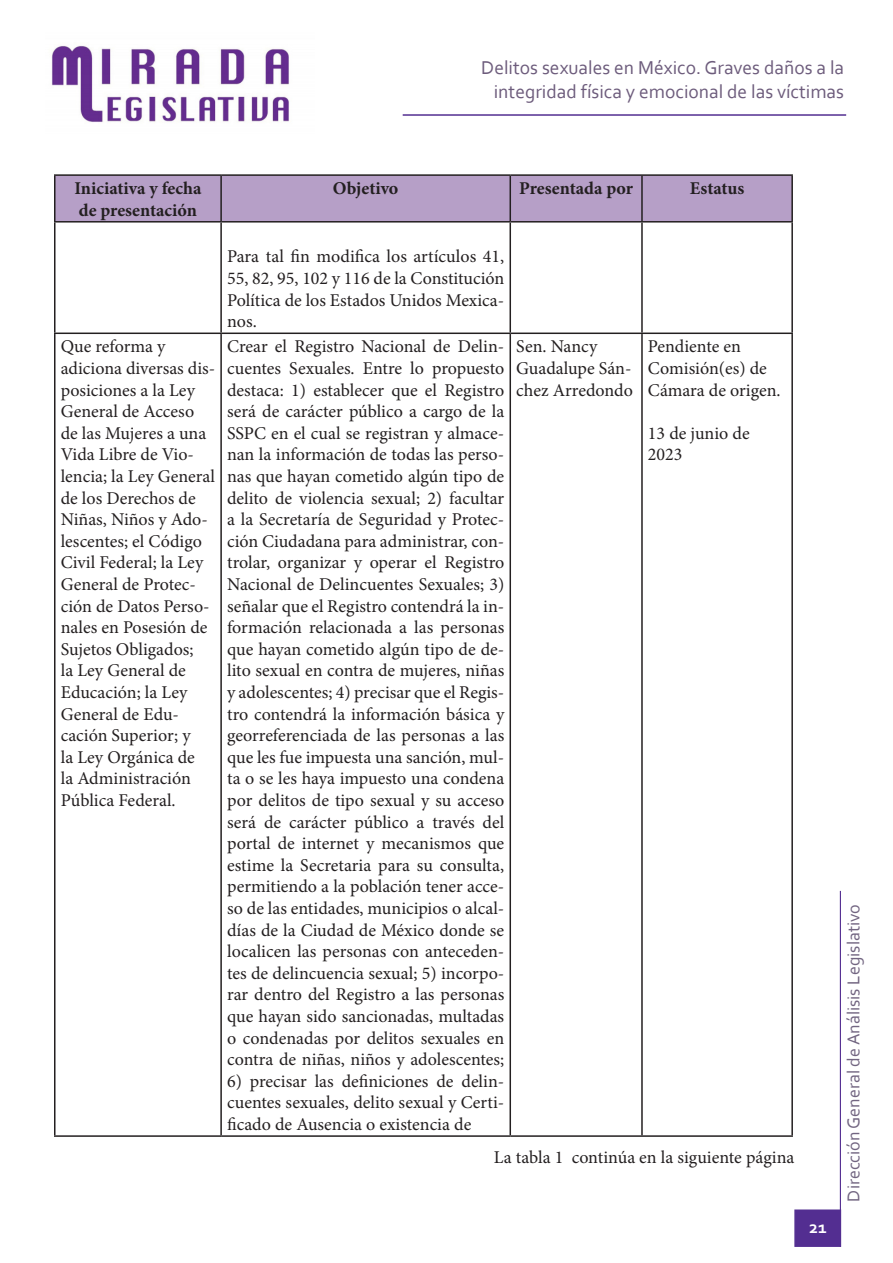
<style>
.page{position:relative;width:893px;height:1263px;background:#fff}
.page>*{position:absolute;margin:0;border:0;box-sizing:border-box;transform-origin:0 0}
.t1{font:19.5px/23.4px "Corbel";color:#6d5c7c;text-align:right}
.t2{font:18px/21.6px "Minion Pro";color:#231f20}
.t3{font:700 18px "Minion Pro";color:#231f20}
.t4{font:18px "Corbel";color:#726581}
.t5{font:700 18px "Corbel";color:#fff}
</style>
<div class="page">
<div style="left:794px;top:1209px;width:47px;height:38px;background:#532e91;border:2px solid #532e91"></div>
<hr style="left:840px;top:891px;width:1px;height:356px;background:#532e91">
<img style="left:51px;top:45px;width:238px;height:78px">
<hr style="left:403px;top:114px;width:443px;height:2px;background:#532e91">
<div style="left:56px;top:176px;width:735px;height:45px;background:#b69fc7"></div>
<hr style="left:54px;top:174px;width:167px;height:2px;background:#231f20">
<hr style="left:54px;top:176px;width:2px;height:45px;background:#231f20">
<hr style="left:221px;top:174px;width:289px;height:2px;background:#231f20">
<hr style="left:220px;top:176px;width:2px;height:45px;background:#231f20">
<hr style="left:510px;top:174px;width:132px;height:2px;background:#231f20">
<hr style="left:509px;top:176px;width:2px;height:45px;background:#231f20">
<hr style="left:642px;top:174px;width:151px;height:2px;background:#231f20">
<hr style="left:641px;top:176px;width:2px;height:45px;background:#231f20">
<hr style="left:791px;top:176px;width:2px;height:45px;background:#231f20">
<hr style="left:54px;top:221px;width:167px;height:2px;background:#231f20">
<hr style="left:54px;top:223px;width:2px;height:110px;background:#231f20">
<hr style="left:221px;top:221px;width:289px;height:2px;background:#231f20">
<hr style="left:220px;top:223px;width:2px;height:110px;background:#231f20">
<hr style="left:510px;top:221px;width:132px;height:2px;background:#231f20">
<hr style="left:509px;top:223px;width:2px;height:110px;background:#231f20">
<hr style="left:642px;top:221px;width:151px;height:2px;background:#231f20">
<hr style="left:641px;top:223px;width:2px;height:110px;background:#231f20">
<hr style="left:791px;top:223px;width:2px;height:110px;background:#231f20">
<hr style="left:54px;top:333px;width:167px;height:1px;background:#231f20">
<hr style="left:54px;top:334px;width:2px;height:801px;background:#231f20">
<hr style="left:221px;top:333px;width:289px;height:1px;background:#231f20">
<hr style="left:220px;top:334px;width:2px;height:801px;background:#231f20">
<hr style="left:510px;top:333px;width:132px;height:1px;background:#231f20">
<hr style="left:509px;top:334px;width:2px;height:801px;background:#231f20">
<hr style="left:642px;top:333px;width:151px;height:1px;background:#231f20">
<hr style="left:641px;top:334px;width:2px;height:801px;background:#231f20">
<hr style="left:791px;top:334px;width:2px;height:801px;background:#231f20">
<hr style="left:54px;top:1135px;width:167px;height:2px;background:#231f20">
<hr style="left:221px;top:1135px;width:289px;height:2px;background:#231f20">
<hr style="left:510px;top:1135px;width:132px;height:2px;background:#231f20">
<hr style="left:642px;top:1135px;width:151px;height:2px;background:#231f20">
<p class="t1" style="left:481px;top:56px;width:364px">Delitos sexuales en México. Graves daños a la integridad física y emocional de las víctimas</p>
<p class="t3" style="left:74px;top:176px;width:129px">Iniciativa y fecha</p>
<p class="t3" style="left:79px;top:197px;width:120px">de presentación</p>
<p class="t3" style="left:333px;top:176px;width:67px">Objetivo</p>
<p class="t3" style="left:519px;top:176px;width:115px">Presentada por</p>
<p class="t3" style="left:690px;top:176px;width:56px">Estatus</p>
<p class="t2" style="left:227px;top:246px;width:279px;text-align:justify">Para tal fin modifica los artículos 41, 55, 82, 95, 102 y 116 de la Constitución Política de los Estados Unidos Mexica&shy;nos.</p>
<p class="t2" style="left:61px;top:336px;width:156px">Que reforma y adiciona diversas dis&shy;posiciones a la Ley<br>General de Acceso de las Mujeres a una<br>Vida Libre de Vio&shy;lencia; la Ley General de los Derechos de<br>Niñas, Niños y Ado&shy;lescentes; el Código<br>Civil Federal; la Ley<br>General de Protec&shy;ción de Datos Perso&shy;nales en Posesión de<br>Sujetos Obligados;<br>la Ley General de<br>Educación; la Ley<br>General de Edu&shy;cación Superior; y<br>la Ley Orgánica de<br>la Administración<br>Pública Federal.</p>
<p class="t2" style="left:227px;top:336px;width:279px;text-align:justify">Crear el Registro Nacional de Delin&shy;cuentes Sexuales. Entre lo propuesto destaca: 1) establecer que el Registro será de carácter público a cargo de la SSPC en el cual se registran y almace&shy;nan la información de todas las perso&shy;nas que hayan cometido algún tipo de delito de violencia sexual; 2) facultar a la Secretaría de Seguridad y Protec&shy;ción Ciudadana para administrar, con&shy;trolar, organizar y operar el Registro Nacional de Delincuentes Sexuales; 3) señalar que el Registro contendrá la in&shy;formación relacionada a las personas que hayan cometido algún tipo de de&shy;lito sexual en contra de mujeres, niñas y adolescentes; 4) precisar que el Regis&shy;tro contendrá la información básica y georreferenciada de las personas a las que les fue impuesta una sanción, mul&shy;ta o se les haya impuesto una condena por delitos de tipo sexual y su acceso será de carácter público a través del portal de internet y mecanismos que estime la Secretaria para su consulta, permitiendo a la población tener acce&shy;so de las entidades, municipios o alcal&shy;días de la Ciudad de México donde se localicen las personas con anteceden&shy;tes de delincuencia sexual; 5) incorpo&shy;rar dentro del Registro a las personas que hayan sido sancionadas, multadas o condenadas por delitos sexuales en contra de niñas, niños y adolescentes;</p>
<p class="t2" style="left:227px;top:1070px;width:279px;text-align:justify">6) precisar las definiciones de delin&shy;cuentes sexuales, delito sexual y Certi&shy;ficado de Ausencia o existencia de</p>
<p class="t2" style="left:516px;top:336px;width:118px">Sen. Nancy<br>Guadalupe Sán&shy;chez Arredondo</p>
<p class="t2" style="left:648px;top:336px;width:134px">Pendiente en<br>Comisión(es) de<br>Cámara de origen.</p>
<p class="t2" style="left:648px;top:422px;width:103px">13 de junio de<br>2023</p>
<p class="t2" style="left:494px;top:1147px;width:302px">La tabla 1 continúa en la siguiente página</p>
<p class="t5" style="left:809px;top:1216px;width:19px">21</p>
<p class="t4" style="left:842px;top:1201px;width:299px;rotate:-90deg">Dirección General de Análisis Legislativo</p>
</div>
